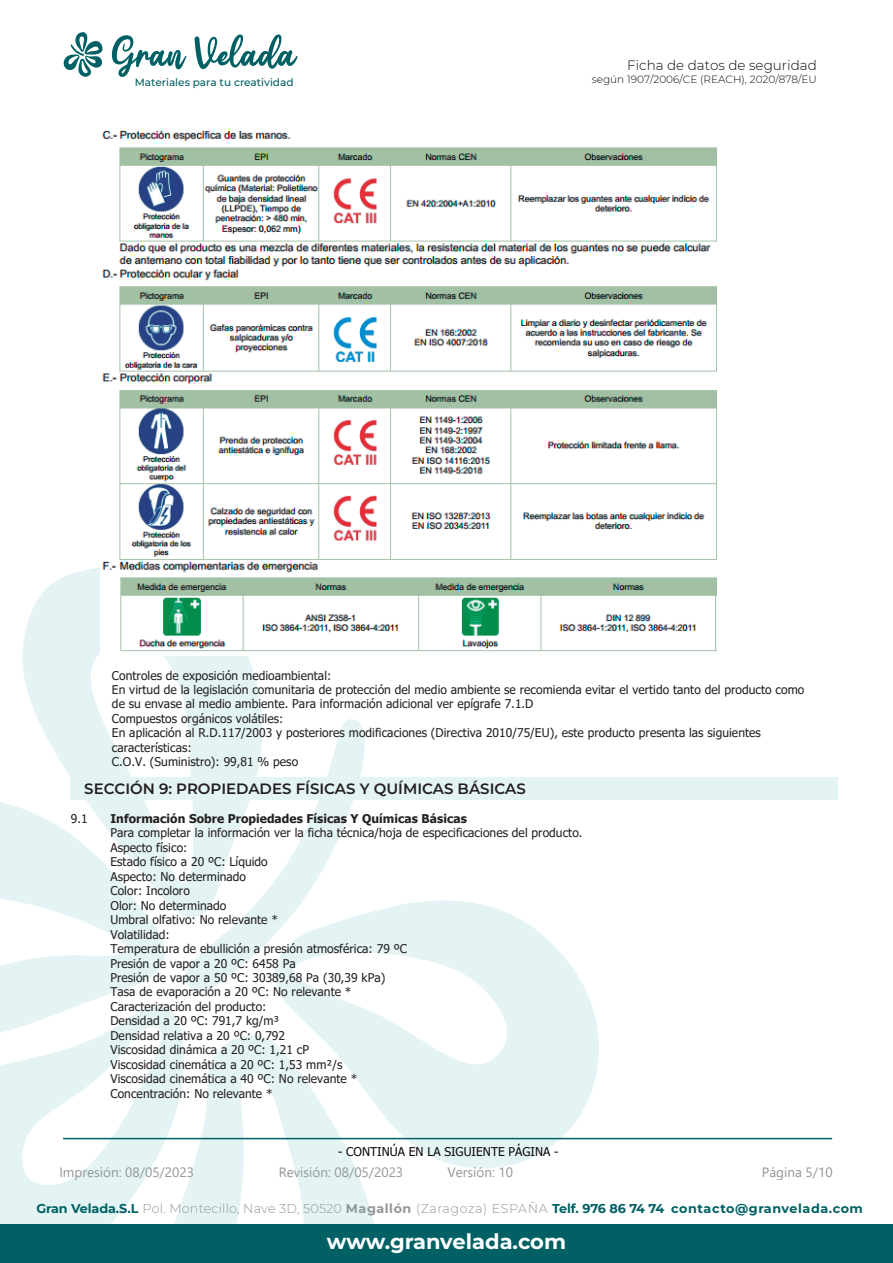
<style>
.page{position:relative;width:893px;height:1263px;background:#fff}
.page>*{position:absolute;margin:0;border:0;box-sizing:border-box;transform-origin:0 0}
.t1{font:700 21px "Montserrat";color:#fff}
.t2{font:600 15px "Montserrat";color:#231f20}
.t3{font:13.5px "Segoe UI";color:#939598}
.t4{font:300 13.5px "Montserrat";color:#0c090d}
.t5{font:700 12.75px "Montserrat";letter-spacing:.035em;color:#006063}
.t6{font:12.15px "Tahoma";color:#0c090d}
.t7{font:12px/14.4px "Tahoma";letter-spacing:.005em;color:#231f20}
.t8{font:700 12px "Tahoma";letter-spacing:.005em;color:#231f20}
.t9{font:300 10.5px "Montserrat";color:#0c090d}
.t10{font:500 10.5px "Montserrat";color:#006063}
.s1{font-weight:300;color:#919698}
.s2{color:#919698}
</style>
<div class="page">
<svg style="left:0;top:802px;width:165px;height:199px"></svg>
<svg style="left:282px;top:900px;width:346px;height:268px;fill:#e4f4f4"></svg>
<svg style="left:20px;top:568px;width:242px;height:381px;fill:#e4f4f4"></svg>
<svg style="left:0;top:1001px;width:180px;height:223px;fill:#e4f4f4"></svg>
<svg style="left:155px;top:1027px;width:232px;height:197px;fill:#e4f4f4"></svg>
<svg style="left:184px;top:714px;width:182px;height:282px"></svg>
<svg style="left:112px;top:35px;width:74px;height:42px"></svg>
<svg style="left:195px;top:34px;width:103px;height:35px"></svg>
<svg style="left:63px;top:32px;width:40px;height:45px"></svg>
<div style="left:0;top:1224px;width:893px;height:39px;background:#006063"></div>
<hr style="left:63px;top:1138px;width:769px;height:1px;background:#006063">
<div style="left:70px;top:777px;width:767px;height:22px;background:#e4f4f4"></div>
<img style="left:100px;top:130px;width:617px;height:525px">
<p class="t10" style="left:135px;top:75px;width:160px">Materiales para tu creatividad</p>
<p class="t4" style="left:627px;top:57px;width:191px">Ficha de datos de seguridad</p>
<p class="t9" style="left:592px;top:72px;width:226px">según 1907/2006/CE (REACH), 2020/878/EU</p>
<p class="t7" style="left:112px;top:669px;width:694px">Controles de exposición medioambiental:<br>En virtud de la legislación comunitaria de protección del medio ambiente se recomienda evitar el vertido tanto del producto como de su envase al medio ambiente. Para información adicional ver epígrafe 7.1.D<br>Compuestos orgánicos volátiles:<br>En aplicación al R.D.117/2003 y posteriores modificaciones (Directiva 2010/75/EU), este producto presenta las siguientes características:<br>C.O.V. (Suministro): 99,81 % peso</p>
<p class="t2" style="left:84px;top:778px;width:443px">SECCIÓN 9: PROPIEDADES FÍSICAS Y QUÍMICAS BÁSICAS</p>
<p class="t7" style="left:71px;top:812px;width:18px">9.1</p>
<p class="t8" style="left:110px;top:810px;width:358px">Información Sobre Propiedades Físicas Y Químicas Básicas</p>
<p class="t7" style="left:110px;top:826px;width:474px">Para completar la información ver la ficha técnica/hoja de especificaciones del producto.<br>Aspecto físico:<br>Estado físico a 20 ºC: Líquido<br>Aspecto: No determinado<br>Color: Incoloro<br>Olor: No determinado<br>Umbral olfativo: No relevante *<br>Volatilidad:<br>Temperatura de ebullición a presión atmosférica: 79 ºC<br>Presión de vapor a 20 ºC: 6458 Pa<br>Presión de vapor a 50 ºC: 30389,68 Pa (30,39 kPa)<br>Tasa de evaporación a 20 ºC: No relevante *<br>Caracterización del producto:<br>Densidad a 20 ºC: 791,7 kg/m³<br>Densidad relativa a 20 ºC: 0,792<br>Viscosidad dinámica a 20 ºC: 1,21 cP<br>Viscosidad cinemática a 20 ºC: 1,53 mm²/s<br>Viscosidad cinemática a 40 ºC: No relevante *<br>Concentración: No relevante *</p>
<p class="t6" style="left:338px;top:1143px;width:222px">- CONTINÚA EN LA SIGUIENTE PÁGINA -</p>
<p class="t3" style="left:59px;top:1160px;width:136px">Impresión: 08/05/2023</p>
<p class="t3" style="left:279px;top:1160px;width:126px">Revisión: 08/05/2023</p>
<p class="t3" style="left:447px;top:1160px;width:67px">Versión: 10</p>
<p class="t3" style="left:762px;top:1160px;width:72px">Página 5/10</p>
<p class="t5" style="left:36px;top:1200px;width:828px">Gran Velada.S.L <span class="s1">Pol. Montecillo, Nave 3D, 50520</span> <span class="s2">Magallón</span> <span class="s1">(Zaragoza) ESPAÑA</span> Telf. 976 86 74 74 contacto@granvelada.com</p>
<h1 class="t1" style="left:327px;top:1226px;width:241px">www.granvelada.com</h1>
</div>
